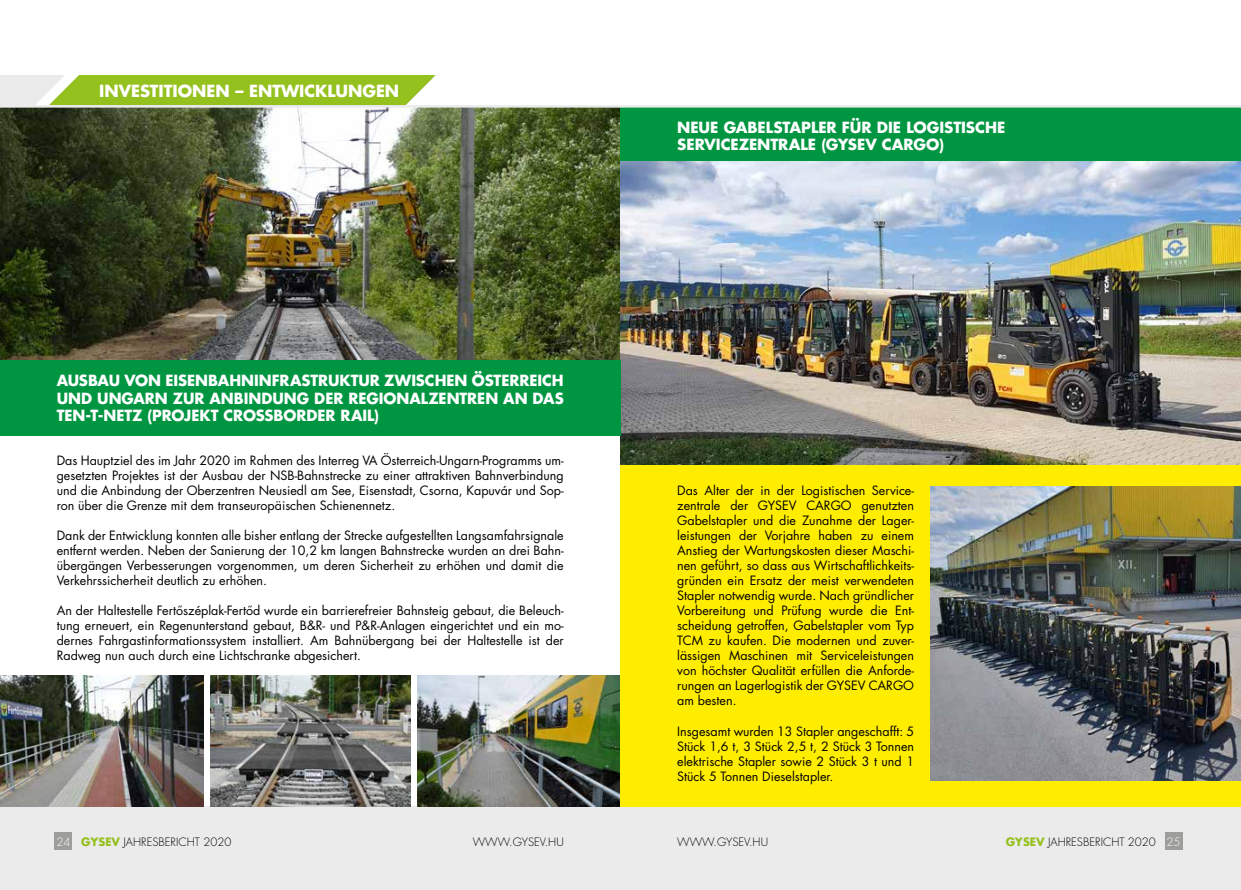
<style>
.page{position:relative;width:1241px;height:890px;background:#fff}
.page>*{position:absolute;margin:0;border:0;box-sizing:border-box;transform-origin:0 0}
.t1{font:700 16.25px "Futura LT Pro";color:#fff}
.t2{font:700 15px/17.5px "Futura LT Pro";letter-spacing:-.005em;color:#fff}
.t3{font:12.5px/15px "Futura LT Pro";color:#000;text-align:justify}
.t4{font:300 11.25px "Futura LT Pro";color:#000}
.s1{color:#fff}
.s2{font-weight:700;color:#95c11f}
</style>
<div class="page">
<div style="left:0;top:806px;width:1240px;height:83px;background:#ebebeb"></div>
<div style="left:55px;top:832px;width:17px;height:18px;background:#9d9d9c"></div>
<div style="left:1164px;top:832px;width:18px;height:18px;background:#9d9d9c"></div>
<img style="left:0;top:108px;width:620px;height:252px">
<img style="left:620px;top:161px;width:620px;height:304px">
<img style="left:0;top:675px;width:203px;height:131px">
<img style="left:210px;top:675px;width:200px;height:131px">
<img style="left:417px;top:675px;width:203px;height:131px">
<div style="left:620px;top:465px;width:620px;height:341px;background:#ffed00"></div>
<div style="left:620px;top:106px;width:620px;height:55px;background:#009641"></div>
<img style="left:930px;top:486px;width:310px;height:294px">
<div style="left:0;top:360px;width:620px;height:75px;background:#009641"></div>
<hr style="left:0;top:105px;width:1240px;height:3px;background:#ebebeb">
<svg style="left:0;top:75px;width:435px;height:30px;background:#a5c945"></svg>
<h1 class="t1" style="left:99px;top:78px;width:301px">INVESTITIONEN – ENTWICKLUNGEN</h1>
<p class="t2" style="left:57px;top:371px;width:508px;text-align:justify">AUSBAU VON EISENBAHNINFRASTRUKTUR ZWISCHEN ÖSTERREICH UND UNGARN ZUR ANBINDUNG DER REGIONALZENTREN AN DAS TEN-T-NETZ (PROJEKT CROSSBORDER RAIL)</p>
<p class="t3" style="left:57px;top:453px;width:508px">Das Hauptziel des im Jahr 2020 im Rahmen des Interreg VA Österreich-Ungarn-Programms um&shy;gesetzten Projektes ist der Ausbau der NSB-Bahnstrecke zu einer attraktiven Bahnverbindung und die Anbindung der Oberzentren Neusiedl am See, Eisenstadt, Csorna, Kapuvár und Sop&shy;ron über die Grenze mit dem transeuropäischen Schienennetz.</p>
<p class="t3" style="left:57px;top:528px;width:508px">Dank der Entwicklung konnten alle bisher entlang der Strecke aufgestellten Langsamfahrsignale entfernt werden. Neben der Sanierung der 10,2 km langen Bahnstrecke wurden an drei Bahn&shy;übergängen Verbesserungen vorgenommen, um deren Sicherheit zu erhöhen und damit die Verkehrssicherheit deutlich zu erhöhen.</p>
<p class="t3" style="left:57px;top:603px;width:508px">An der Haltestelle Fertőszéplak-Fertőd wurde ein barrierefreier Bahnsteig gebaut, die Beleuch&shy;tung erneuert, ein Regenunterstand gebaut, B&amp;R- und P&amp;R-Anlagen eingerichtet und ein mo&shy;dernes Fahrgastinformationssystem installiert. Am Bahnübergang bei der Haltestelle ist der Radweg nun auch durch eine Lichtschranke abgesichert.</p>
<p class="t2" style="left:677px;top:118px;width:329px">NEUE GABELSTAPLER FÜR DIE LOGISTISCHE<br>SERVICEZENTRALE (GYSEV CARGO)</p>
<p class="t3" style="left:677px;top:483px;width:238px">Das Alter der in der Logistischen Service&shy;zentrale der GYSEV CARGO genutzten Gabelstapler und die Zunahme der Lager&shy;leistungen der Vorjahre haben zu einem Anstieg der Wartungskosten dieser Maschi&shy;nen geführt, so dass aus Wirtschaftlichkeits&shy;gründen ein Ersatz der meist verwendeten Stapler notwendig wurde. Nach gründlicher Vorbereitung und Prüfung wurde die Ent&shy;scheidung getroffen, Gabelstapler vom Typ TCM zu kaufen. Die modernen und zuver&shy;lässigen Maschinen mit Serviceleistungen von höchster Qualität erfüllen die Anforde&shy;rungen an Lagerlogistik der GYSEV CARGO am besten.</p>
<p class="t3" style="left:677px;top:723px;width:238px">Insgesamt wurden 13 Stapler angeschafft: 5<br>Stück 1,6 t, 3 Stück 2,5 t, 2 Stück 3 Tonnen elektrische Stapler sowie 2 Stück 3 t und 1<br>Stück 5 Tonnen Dieselstapler.</p>
<p class="t4" style="left:56px;top:834px;width:176px"><span class="s1">24</span> <span class="s2">GYSEV</span> JAHRESBERICHT 2020</p>
<p class="t4" style="left:473px;top:834px;width:92px">WWW.GYSEV.HU</p>
<p class="t4" style="left:677px;top:834px;width:92px">WWW.GYSEV.HU</p>
<p class="t4" style="left:1005px;top:834px;width:176px"><span class="s2">GYSEV</span> JAHRESBERICHT 2020 <span class="s1">25</span></p>
</div>
